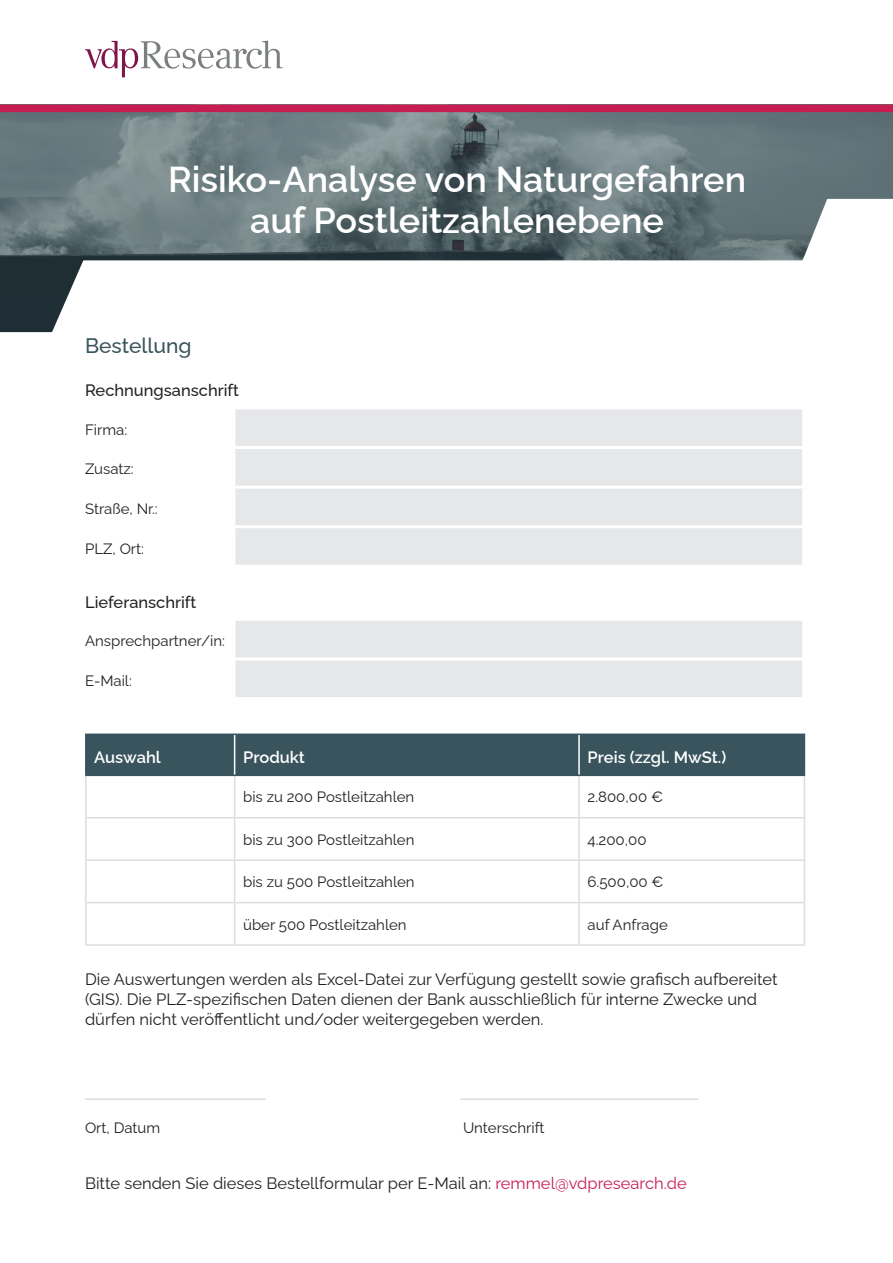
<style>
.page{position:relative;width:893px;height:1263px;background:#fff}
.page>*{position:absolute;margin:0;border:0;box-sizing:border-box;transform-origin:0 0}
.t1{font:600 36px/40.5px "Raleway";color:#fff;text-align:center}
.t2{font:500 21px "Raleway";color:#39545d}
.t3{font:16.5px/19.8px "Raleway";color:#231f20}
.t4{font:500 16.5px "Raleway";color:#231f20}
.t5{font:600 16.5px "Raleway";color:#fff}
.t6{font:15px "Raleway";color:#231f20}
.s1{color:#c71e52}
</style>
<div class="page">
<img style="left:0;top:112px;width:893px;height:81px">
<svg style="left:0;top:193px;width:893px;height:140px"></svg>
<svg style="left:85px;top:40px;width:198px;height:37px"></svg>
<div style="left:0;top:105px;width:893px;height:7px;background:#c71e52"></div>
<div style="left:235px;top:409px;width:567px;height:156px;background:#e6e7e9"></div>
<hr style="left:232px;top:446px;width:573px;height:3px;background:#fff">
<hr style="left:232px;top:486px;width:573px;height:3px;background:#fff">
<hr style="left:232px;top:525px;width:573px;height:3px;background:#fff">
<div style="left:235px;top:621px;width:567px;height:76px;background:#e6e7e9"></div>
<hr style="left:232px;top:657px;width:573px;height:3px;background:#fff">
<div style="left:86px;top:734px;width:149px;height:41px;background:#39545d"></div>
<div style="left:235px;top:735px;width:569px;height:39px;background:#39545d"></div>
<hr style="left:85px;top:776px;width:2px;height:41px;background:#dcdddf">
<hr style="left:234px;top:776px;width:1px;height:41px;background:#dcdddf">
<hr style="left:578px;top:776px;width:2px;height:41px;background:#dcdddf">
<hr style="left:804px;top:776px;width:1px;height:41px;background:#dcdddf">
<hr style="left:85px;top:817px;width:150px;height:1px;background:#dcdddf">
<hr style="left:85px;top:818px;width:2px;height:41px;background:#dcdddf">
<hr style="left:235px;top:817px;width:344px;height:1px;background:#dcdddf">
<hr style="left:234px;top:818px;width:1px;height:41px;background:#dcdddf">
<hr style="left:579px;top:817px;width:226px;height:1px;background:#dcdddf">
<hr style="left:578px;top:818px;width:2px;height:41px;background:#dcdddf">
<hr style="left:804px;top:818px;width:1px;height:41px;background:#dcdddf">
<hr style="left:85px;top:859px;width:150px;height:2px;background:#dcdddf">
<hr style="left:85px;top:861px;width:2px;height:41px;background:#dcdddf">
<hr style="left:235px;top:859px;width:344px;height:2px;background:#dcdddf">
<hr style="left:234px;top:861px;width:1px;height:41px;background:#dcdddf">
<hr style="left:579px;top:859px;width:226px;height:2px;background:#dcdddf">
<hr style="left:578px;top:861px;width:2px;height:41px;background:#dcdddf">
<hr style="left:804px;top:861px;width:1px;height:41px;background:#dcdddf">
<hr style="left:85px;top:902px;width:150px;height:1px;background:#dcdddf">
<hr style="left:85px;top:903px;width:2px;height:41px;background:#dcdddf">
<hr style="left:235px;top:902px;width:344px;height:1px;background:#dcdddf">
<hr style="left:234px;top:903px;width:1px;height:41px;background:#dcdddf">
<hr style="left:579px;top:902px;width:226px;height:1px;background:#dcdddf">
<hr style="left:578px;top:903px;width:2px;height:41px;background:#dcdddf">
<hr style="left:804px;top:903px;width:1px;height:41px;background:#dcdddf">
<hr style="left:85px;top:944px;width:150px;height:2px;background:#dcdddf">
<hr style="left:235px;top:944px;width:344px;height:2px;background:#dcdddf">
<hr style="left:579px;top:944px;width:226px;height:2px;background:#dcdddf">
<hr style="left:85px;top:733px;width:150px;height:2px;background:#39545d">
<hr style="left:85px;top:735px;width:2px;height:39px;background:#39545d">
<hr style="left:235px;top:733px;width:344px;height:2px;background:#39545d">
<hr style="left:579px;top:733px;width:226px;height:2px;background:#39545d">
<hr style="left:804px;top:735px;width:1px;height:39px;background:#39545d">
<hr style="left:85px;top:774px;width:150px;height:2px;background:#39545d">
<hr style="left:235px;top:774px;width:344px;height:2px;background:#39545d">
<hr style="left:579px;top:774px;width:226px;height:2px;background:#39545d">
<hr style="left:234px;top:735px;width:1px;height:39px;background:#fff">
<hr style="left:578px;top:735px;width:2px;height:39px;background:#fff">
<hr style="left:85px;top:1098px;width:181px;height:2px;background:#dcdddf">
<hr style="left:460px;top:1098px;width:238px;height:2px;background:#dcdddf">
<h1 class="t1" style="left:168px;top:155px;width:580px">Risiko-Analyse von Naturgefahren auf Postleitzahlenebene</h1>
<p class="t2" style="left:85px;top:328px;width:108px">Bestellung</p>
<p class="t4" style="left:85px;top:377px;width:155px">Rechnungsanschrift</p>
<p class="t6" style="left:85px;top:417px;width:44px">Firma:</p>
<p class="t6" style="left:85px;top:457px;width:50px">Zusatz:</p>
<p class="t6" style="left:85px;top:497px;width:74px">Straße, Nr.:</p>
<p class="t6" style="left:85px;top:536px;width:61px">PLZ, Ort:</p>
<p class="t4" style="left:85px;top:589px;width:113px">Lieferanschrift</p>
<p class="t6" style="left:85px;top:629px;width:141px">Ansprechpartner/in:</p>
<p class="t6" style="left:85px;top:668px;width:48px">E-Mail:</p>
<p class="t5" style="left:94px;top:743px;width:68px">Auswahl</p>
<p class="t5" style="left:243px;top:743px;width:63px">Produkt</p>
<p class="t5" style="left:588px;top:743px;width:140px">Preis (zzgl. MwSt.)</p>
<p class="t6" style="left:243px;top:785px;width:173px">bis zu 200 Postleitzahlen</p>
<p class="t6" style="left:588px;top:785px;width:77px">2.800,00 €</p>
<p class="t6" style="left:243px;top:827px;width:173px">bis zu 300 Postleitzahlen</p>
<p class="t6" style="left:588px;top:827px;width:60px">4.200,00</p>
<p class="t6" style="left:243px;top:870px;width:173px">bis zu 500 Postleitzahlen</p>
<p class="t6" style="left:588px;top:870px;width:77px">6.500,00 €</p>
<p class="t6" style="left:243px;top:912px;width:165px">über 500 Postleitzahlen</p>
<p class="t6" style="left:588px;top:912px;width:82px">auf Anfrage</p>
<p class="t3" style="left:85px;top:967px;width:694px">Die Auswertungen werden als Excel-Datei zur Verfügung gestellt sowie grafisch aufbereitet (GIS). Die PLZ-spezifischen Daten dienen der Bank ausschließlich für interne Zwecke und dürfen nicht veröffentlicht und/oder weitergegeben werden.</p>
<p class="t6" style="left:85px;top:1115px;width:77px">Ort, Datum</p>
<p class="t6" style="left:463px;top:1115px;width:83px">Unterschrift</p>
<p class="t3" style="left:85px;top:1171px;width:603px">Bitte senden Sie dieses Bestellformular per E-Mail an: <span class="s1">remmel@vdpresearch.de</span></p>
</div>
